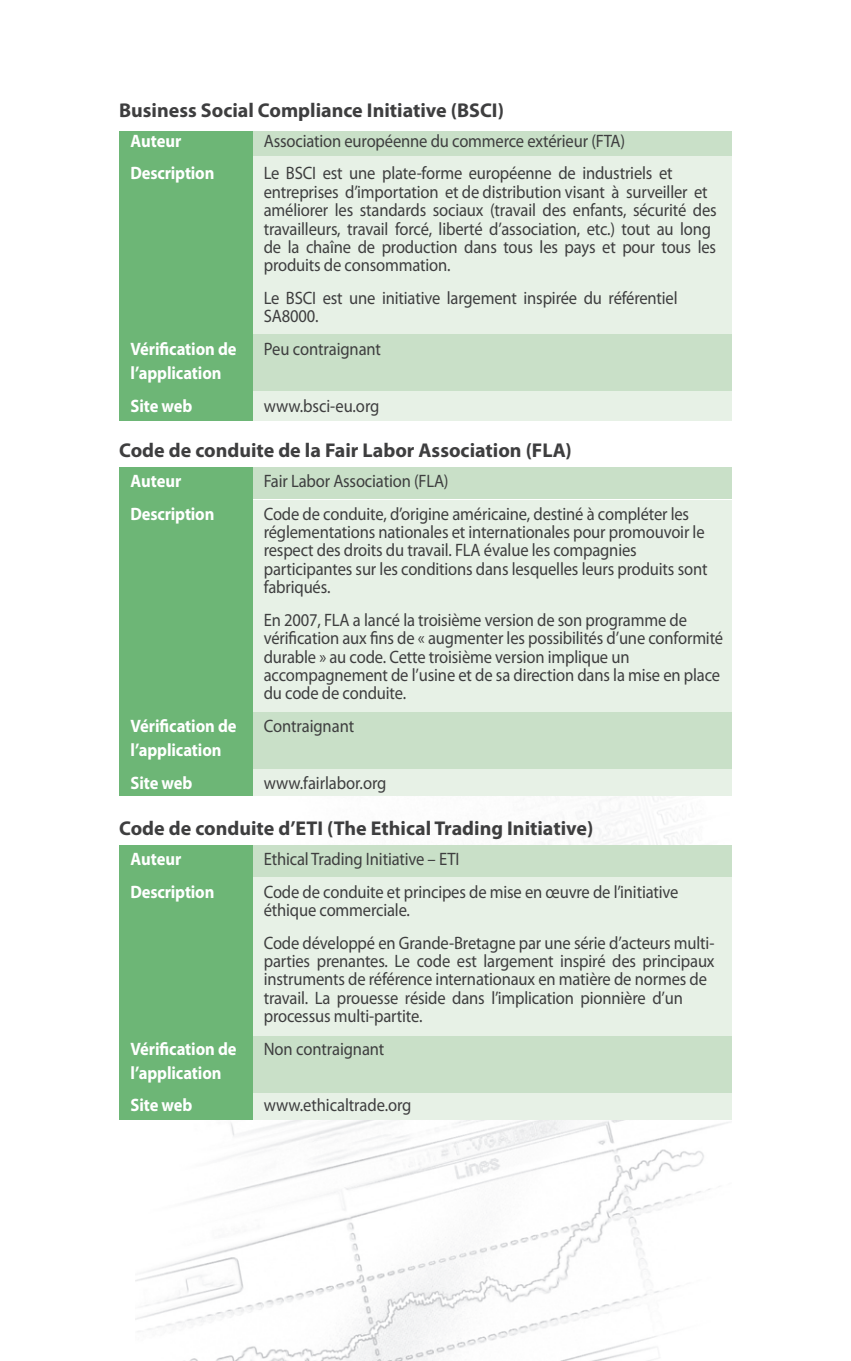
<style>
.page{position:relative;width:851px;height:1361px;background:#fff}
.page>*{position:absolute;margin:0;border:0;box-sizing:border-box;transform-origin:0 0}
.t1{font:700 20px "Myriad Pro";color:#3e3e3f}
.t2{font:18px/18.4px "Myriad Pro";letter-spacing:-.01em;color:#3e3e3f;scale:.92 1}
.t3{font:700 18px/32.6px "Myriad Pro";letter-spacing:-.005em;color:#fff;scale:.92 1}
</style>
<div class="page">
<img style="left:136px;top:768px;width:595px;height:593px">
<div style="left:238px;top:131px;width:493px;height:25px;background:#c9e0c8"></div>
<div style="left:238px;top:156px;width:493px;height:178px;background:#e7f1e6"></div>
<div style="left:238px;top:334px;width:493px;height:57px;background:#c9e0c8"></div>
<div style="left:238px;top:391px;width:493px;height:30px;background:#e7f1e6"></div>
<div style="left:119px;top:131px;width:133px;height:290px;background:#6db676"></div>
<div style="left:238px;top:468px;width:493px;height:31px;background:#c9e0c8"></div>
<div style="left:238px;top:500px;width:493px;height:213px;background:#e7f1e6"></div>
<div style="left:238px;top:712px;width:493px;height:56px;background:#c9e0c8"></div>
<div style="left:238px;top:769px;width:493px;height:27px;background:#e7f1e6"></div>
<div style="left:119px;top:468px;width:133px;height:328px;background:#6db676"></div>
<div style="left:238px;top:845px;width:493px;height:31px;background:#c9e0c8"></div>
<div style="left:238px;top:877px;width:493px;height:159px;background:#e7f1e6"></div>
<div style="left:238px;top:1036px;width:493px;height:56px;background:#c9e0c8"></div>
<div style="left:238px;top:1092px;width:493px;height:27px;background:#e7f1e6"></div>
<div style="left:119px;top:845px;width:133px;height:274px;background:#6db676"></div>
<p class="t1" style="left:119px;top:103px;width:386px">Business Social Compliance Initiative (BSCI)</p>
<p class="t3" style="left:130px;top:126px;width:57px">Auteur</p>
<p class="t2" style="left:264px;top:133px;width:394px">Association européenne du commerce extérieur (FTA)</p>
<p class="t3" style="left:130px;top:158px;width:93px">Description</p>
<p class="t2" style="left:264px;top:166px;width:494px">Le BSCI est une plate-forme européenne de industriels et entreprises d’importation et de distribution visant à surveiller et améliorer les standards sociaux (travail des enfants, sécurité des travailleurs, travail forcé, liberté d’association, etc.) tout au long de la chaîne de production dans tous les pays et pour tous les produits de consommation.</p>
<p class="t2" style="left:264px;top:290px;width:451px">Le BSCI est une initiative largement inspirée du référentiel<br>SA8000.</p>
<p class="t3" style="left:130px;top:334px;width:117px">Vérification de</p>
<p class="t2" style="left:264px;top:341px;width:129px">Peu contraignant</p>
<p class="t3" style="left:130px;top:358px;width:100px">l’application<br>Site web</p>
<p class="t2" style="left:264px;top:398px;width:127px">www.bsci-eu.org</p>
<p class="t1" style="left:119px;top:443px;width:454px">Code de conduite de la Fair Labor Association (FLA)</p>
<p class="t3" style="left:130px;top:466px;width:57px">Auteur</p>
<p class="t2" style="left:264px;top:473px;width:202px">Fair Labor Association (FLA)</p>
<p class="t3" style="left:130px;top:499px;width:93px">Description</p>
<p class="t2" style="left:264px;top:506px;width:484px">Code de conduite, d’origine américaine, destiné à compléter les réglementations nationales et internationales pour promouvoir le respect des droits du travail. FLA évalue les compagnies participantes sur les conditions dans lesquelles leurs produits sont fabriqués.</p>
<p class="t2" style="left:264px;top:612px;width:501px">En 2007, FLA a lancé la troisième version de son programme de vérification aux fins de « augmenter les possibilités d’une conformité durable » au code. Cette troisième version implique un accompagnement de l’usine et de sa direction dans la mise en place du code de conduite.</p>
<p class="t3" style="left:130px;top:711px;width:117px">Vérification de</p>
<p class="t2" style="left:264px;top:718px;width:100px">Contraignant</p>
<p class="t3" style="left:130px;top:735px;width:100px">l’application<br>Site web</p>
<p class="t2" style="left:264px;top:775px;width:135px">www.fairlabor.org</p>
<p class="t1" style="left:119px;top:821px;width:475px">Code de conduite d’ETI (The Ethical Trading Initiative)</p>
<p class="t3" style="left:130px;top:844px;width:57px">Auteur</p>
<p class="t2" style="left:264px;top:851px;width:214px">Ethical Trading Initiative – ETI</p>
<p class="t3" style="left:130px;top:876px;width:93px">Description</p>
<p class="t2" style="left:264px;top:884px;width:452px">Code de conduite et principes de mise en œuvre de l’initiative éthique commerciale.</p>
<p class="t2" style="left:264px;top:934px;width:491px">Code développé en Grande-Bretagne par une série d’acteurs multi&shy;parties prenantes. Le code est largement inspiré des principaux instruments de référence internationaux en matière de normes de travail. La prouesse réside dans l’implication pionnière d’un processus multi-partite.</p>
<p class="t3" style="left:130px;top:1034px;width:117px">Vérification de</p>
<p class="t2" style="left:264px;top:1041px;width:133px">Non contraignant</p>
<p class="t3" style="left:130px;top:1058px;width:100px">l’application<br>Site web</p>
<p class="t2" style="left:264px;top:1097px;width:162px">www.ethicaltrade.org</p>
</div>
